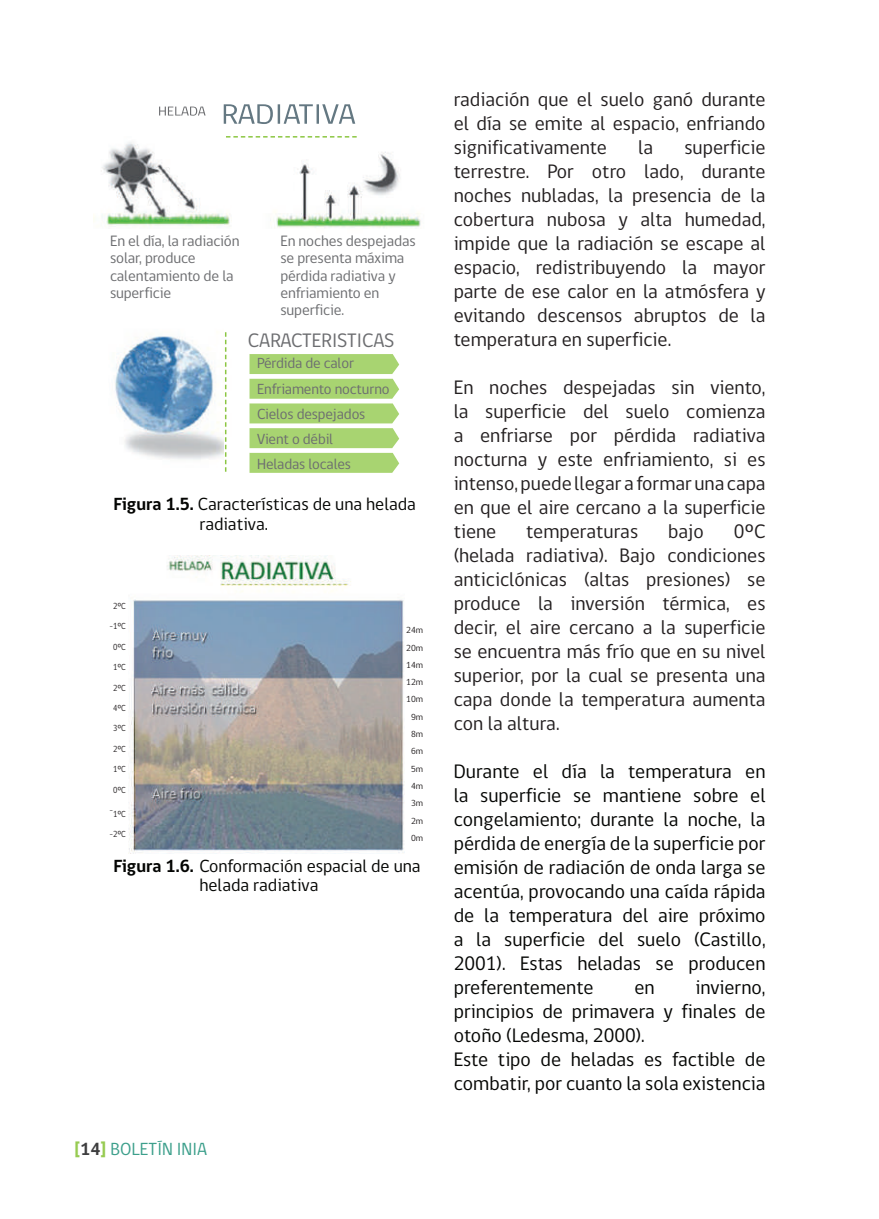
<style>
.page{position:relative;width:879px;height:1219px;background:#fff}
.page>*{position:absolute;margin:0;border:0;box-sizing:border-box;transform-origin:0 0}
.t1{font:20px/24px "gob CL";color:#231f20;text-align:justify}
.t2{font:20px/24px "gob CL";color:#040503;text-align:justify}
.t3{font:20px "gob CL";color:#6c6d70}
.t4{font:18px/20px "gob CL";color:#040503}
.t5{font:18px "gob CL";color:#3c9f8b}
.t6{font:15.4px/17.4px "gob CL";letter-spacing:-.01em;color:#6c6d70}
.t7{font:15px/25.2px "gob CL";letter-spacing:-.01em;color:#6c6d70}
.t8{font:9px "gob CL";letter-spacing:-.01em;color:#231f20;scale:.9 1}
.t9{font:9px/17.2px "gob CL";letter-spacing:-.01em;color:#231f20;text-align:center}
.s1{font-weight:700}
.s2{font-weight:700;color:#97cb52}
.s3{font-weight:700;color:#3e3e3f}
</style>
<div class="page">
<img style="left:101px;top:104px;width:320px;height:368px">
<img style="left:128px;top:555px;width:277px;height:298px">
<svg style="left:226px;top:136px;width:131px;height:2px"></svg>
<svg style="left:224px;top:104px;width:131px;height:20px"></svg>
<svg style="left:159px;top:107px;width:47px;height:9px"></svg>
<svg style="left:249px;top:354px;width:150px;height:119px;background:#b7db8a"></svg>
<svg style="left:225px;top:332px;width:1px;height:140px"></svg>
<p class="t6" style="left:110px;top:232px;width:131px">En el día, la radiación solar, produce calentamiento de la superficie</p>
<p class="t6" style="left:280px;top:232px;width:137px">En noches despejadas se presenta máxima pérdida radiativa y enfriamiento en superficie.</p>
<p class="t3" style="left:248px;top:326px;width:148px">CARACTERISTICAS</p>
<p class="t7" style="left:257px;top:351px;width:134px">Pérdida de calor<br>Enfriamento nocturno<br>Cielos despejados<br>Vient o débil<br>Heladas locales</p>
<p class="t4" style="left:199px;top:494px;width:218px;text-indent:-86px"><span class="s1">Figura 1.5.</span> Características de una helada radiativa.</p>
<p class="t8" style="left:113px;top:600px;width:16px">2ºC</p>
<p class="t8" style="left:109px;top:620px;width:20px">-1ºC</p>
<p class="t8" style="left:113px;top:641px;width:16px">0ºC</p>
<p class="t8" style="left:113px;top:661px;width:16px">1ºC</p>
<p class="t8" style="left:113px;top:681px;width:16px">2ºC</p>
<p class="t8" style="left:113px;top:702px;width:16px">4ºC</p>
<p class="t8" style="left:113px;top:722px;width:16px">3ºC</p>
<p class="t8" style="left:113px;top:743px;width:16px">2ºC</p>
<p class="t8" style="left:113px;top:763px;width:16px">1ºC</p>
<p class="t8" style="left:113px;top:783px;width:16px">0ºC</p>
<p class="t8" style="left:109px;top:808px;width:20px">-1ºC</p>
<p class="t8" style="left:109px;top:828px;width:20px">-2ºC</p>
<p class="t9" style="left:406px;top:622px;width:18px">24m<br>20m<br>14m<br>12m<br>10m<br>9m<br>8m<br>6m<br>5m<br>4m<br>3m<br>2m<br>0m</p>
<p class="t4" style="left:199px;top:857px;width:223px;line-height:19px;text-indent:-86px"><span class="s1">Figura 1.6.</span> Conformación espacial de una helada radiativa</p>
<p class="t5" style="left:74px;top:1136px;width:134px"><span class="s2">[</span><span class="s3">14</span><span class="s2">]</span> BOLETÍN INIA</p>
<p class="t1" style="left:454px;top:88px;width:313px">radiación que el suelo ganó durante el día se emite al espacio, enfriando significativamente</p>
<p class="t1" style="left:454px;top:136px;width:313px;text-indent:231px">superficie terrestre. Por otro lado, durante noches nubladas, la presencia de la cobertura nubosa y alta humedad, impide que la radiación se escape al espacio, redistribuyendo la mayor parte de ese calor en la atmósfera y evitando descensos abruptos de la temperatura en superficie.</p>
<p class="t1" style="left:454px;top:376px;width:313px">En noches despejadas sin viento, la superficie del suelo comienza a enfriarse por pérdida radiativa nocturna y este enfriamiento, si es intenso, puede llegar a formar una capa en que el aire cercano a la superficie tiene</p>
<p class="t1" style="left:638px;top:136px;width:16px">la</p>
<p class="t1" style="left:454px;top:520px;width:313px;text-indent:280px">0ºC (helada radiativa). Bajo condiciones anticiclónicas (altas presiones) se produce la inversión térmica, es decir, el aire cercano a la superficie se encuentra más frío que en su nivel superior, por la cual se presenta una capa donde la temperatura aumenta con la altura.</p>
<p class="t2" style="left:454px;top:760px;width:313px">Durante el día la temperatura en la superficie se mantiene sobre el congelamiento; durante la noche, la pérdida de energía de la superficie por emisión de radiación de onda larga se acentúa, provocando una caída rápida de la temperatura del aire próximo a la superficie del suelo (Castillo, 2001). Estas heladas se producen preferentemente</p>
<p class="t1" style="left:526px;top:520px;width:113px">temperaturas</p>
<p class="t1" style="left:668px;top:520px;width:37px">bajo</p>
<p class="t2" style="left:454px;top:976px;width:313px;text-align:left;text-indent:242px">invierno, principios de primavera y finales de otoño (Ledesma, 2000).<br>Este tipo de heladas es factible de combatir, por cuanto la sola existencia</p>
<p class="t2" style="left:634px;top:976px;width:22px">en</p>
</div>
